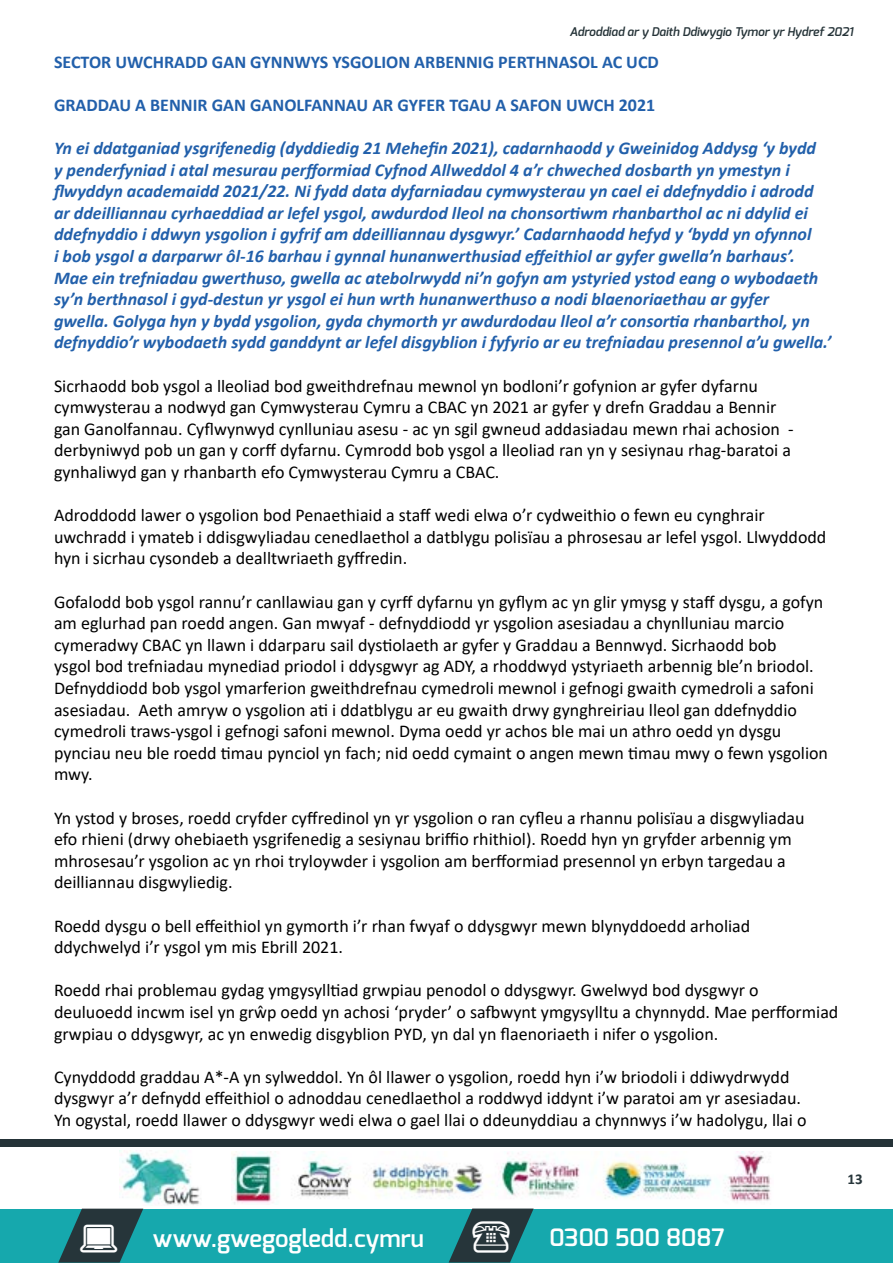
<style>
.page{position:relative;width:893px;height:1263px;background:#fff}
.page>*{position:absolute;margin:0;border:0;box-sizing:border-box;transform-origin:0 0}
.t1{font:600 24px "Exo";color:#fff}
.t2{font:18px/21.6px "Calibri";color:#000}
.t3{font:italic 700 18px/21.6px "Calibri";color:#2260ab}
.t4{font:700 18px "Calibri";color:#2260ab}
.t5{font:700 15px "Calibri";color:#27363b}
.t6{font:italic 600 12px "Exo";color:#253338}
</style>
<div class="page">
<div style="left:0;top:1209px;width:893px;height:54px;background:#16a8ad"></div>
<svg style="left:449px;top:1208px;width:85px;height:54px"></svg>
<div style="left:0;top:1139px;width:893px;height:8px;background:#253338"></div>
<img style="left:231px;top:1152px;width:540px;height:52px">
<img style="left:120px;top:1151px;width:80px;height:54px">
<svg style="left:58px;top:1208px;width:85px;height:54px"></svg>
<p class="t6" style="left:570px;top:24px;width:285px">Adroddiad ar y Daith Ddiwygio Tymor yr Hydref 2021</p>
<p class="t4" style="left:54px;top:49px;width:606px">SECTOR UWCHRADD GAN GYNNWYS YSGOLION ARBENNIG PERTHNASOL AC UCD</p>
<p class="t4" style="left:54px;top:92px;width:603px">GRADDAU A BENNIR GAN GANOLFANNAU AR GYFER TGAU A SAFON UWCH 2021</p>
<p class="t3" style="left:54px;top:137px;width:779px">Yn ei ddatganiad ysgrifenedig (dyddiedig 21 Mehefin 2021), cadarnhaodd y Gweinidog Addysg ‘y bydd<br>y penderfyniad i atal mesurau perfformiad Cyfnod Allweddol 4 a’r chweched dosbarth yn ymestyn i flwyddyn academaidd 2021/22. Ni fydd data dyfarniadau cymwysterau yn cael ei ddefnyddio i adrodd ar ddeilliannau cyrhaeddiad ar lefel ysgol, awdurdod lleol na chonsortiwm rhanbarthol ac ni ddylid ei ddefnyddio i ddwyn ysgolion i gyfrif am ddeilliannau dysgwyr.’ Cadarnhaodd hefyd y ‘bydd yn ofynnol<br>i bob ysgol a darparwr ôl-16 barhau i gynnal hunanwerthusiad effeithiol ar gyfer gwella’n barhaus’.<br>Mae ein trefniadau gwerthuso, gwella ac atebolrwydd ni’n gofyn am ystyried ystod eang o wybodaeth sy’n berthnasol i gyd-destun yr ysgol ei hun wrth hunanwerthuso a nodi blaenoriaethau ar gyfer<br>gwella. Golyga hyn y bydd ysgolion, gyda chymorth yr awdurdodau lleol a’r consortia rhanbarthol, yn defnyddio’r wybodaeth sydd ganddynt ar lefel disgyblion i fyfyrio ar eu trefniadau presennol a’u gwella.’</p>
<p class="t2" style="left:54px;top:374px;width:741px">Sicrhaodd bob ysgol a lleoliad bod gweithdrefnau mewnol yn bodloni’r gofynion ar gyfer dyfarnu cymwysterau a nodwyd gan Cymwysterau Cymru a CBAC yn 2021 ar gyfer y drefn Graddau a Bennir gan Ganolfannau. Cyflwynwyd cynlluniau asesu - ac yn sgil gwneud addasiadau mewn rhai achosion - derbyniwyd pob un gan y corff dyfarnu. Cymrodd bob ysgol a lleoliad ran yn y sesiynau rhag-baratoi a gynhaliwyd gan y rhanbarth efo Cymwysterau Cymru a CBAC.</p>
<p class="t2" style="left:54px;top:504px;width:774px">Adroddodd lawer o ysgolion bod Penaethiaid a staff wedi elwa o’r cydweithio o fewn eu cynghrair uwchradd i ymateb i ddisgwyliadau cenedlaethol a datblygu polisïau a phrosesau ar lefel ysgol. Llwyddodd hyn i sicrhau cysondeb a dealltwriaeth gyffredin.</p>
<p class="t2" style="left:54px;top:590px;width:776px">Gofalodd bob ysgol rannu’r canllawiau gan y cyrff dyfarnu yn gyflym ac yn glir ymysg y staff dysgu, a gofyn am eglurhad pan roedd angen. Gan mwyaf - defnyddiodd yr ysgolion asesiadau a chynlluniau marcio cymeradwy CBAC yn llawn i ddarparu sail dystiolaeth ar gyfer y Graddau a Bennwyd. Sicrhaodd bob<br>ysgol bod trefniadau mynediad priodol i ddysgwyr ag ADY, a rhoddwyd ystyriaeth arbennig ble’n briodol.<br>Defnyddiodd bob ysgol ymarferion gweithdrefnau cymedroli mewnol i gefnogi gwaith cymedroli a safoni asesiadau. Aeth amryw o ysgolion ati i ddatblygu ar eu gwaith drwy gynghreiriau lleol gan ddefnyddio cymedroli traws-ysgol i gefnogi safoni mewnol. Dyma oedd yr achos ble mai un athro oedd yn dysgu pynciau neu ble roedd timau pynciol yn fach; nid oedd cymaint o angen mewn timau mwy o fewn ysgolion mwy.</p>
<p class="t2" style="left:54px;top:806px;width:752px">Yn ystod y broses, roedd cryfder cyffredinol yn yr ysgolion o ran cyfleu a rhannu polisïau a disgwyliadau efo rhieni (drwy ohebiaeth ysgrifenedig a sesiynau briffio rhithiol). Roedd hyn yn gryfder arbennig ym mhrosesau’r ysgolion ac yn rhoi tryloywder i ysgolion am berfformiad presennol yn erbyn targedau a deilliannau disgwyliedig.</p>
<p class="t2" style="left:54px;top:914px;width:698px">Roedd dysgu o bell effeithiol yn gymorth i’r rhan fwyaf o ddysgwyr mewn blynyddoedd arholiad ddychwelyd i’r ysgol ym mis Ebrill 2021.</p>
<p class="t2" style="left:54px;top:979px;width:786px">Roedd rhai problemau gydag ymgysylltiad grwpiau penodol o ddysgwyr. Gwelwyd bod dysgwyr o deuluoedd incwm isel yn grŵp oedd yn achosi ‘pryder’ o safbwynt ymgysylltu a chynnydd. Mae perfformiad grwpiau o ddysgwyr, ac yn enwedig disgyblion PYD, yn dal yn flaenoriaeth i nifer o ysgolion.</p>
<p class="t2" style="left:54px;top:1065px;width:754px">Cynyddodd graddau A*-A yn sylweddol. Yn ôl llawer o ysgolion, roedd hyn i’w briodoli i ddiwydrwydd dysgwyr a’r defnydd effeithiol o adnoddau cenedlaethol a roddwyd iddynt i’w paratoi am yr asesiadau.<br>Yn ogystal, roedd llawer o ddysgwyr wedi elwa o gael llai o ddeunyddiau a chynnwys i’w hadolygu, llai o</p>
<h1 class="t1" style="left:153px;top:1222px;width:273px">www.gwegogledd.cymru</h1>
<h1 class="t1" style="left:468px;top:1222px;width:258px">☎ 0300 500 8087</h1>
<p class="t5" style="left:847px;top:1168px;width:17px">13</p>
</div>
